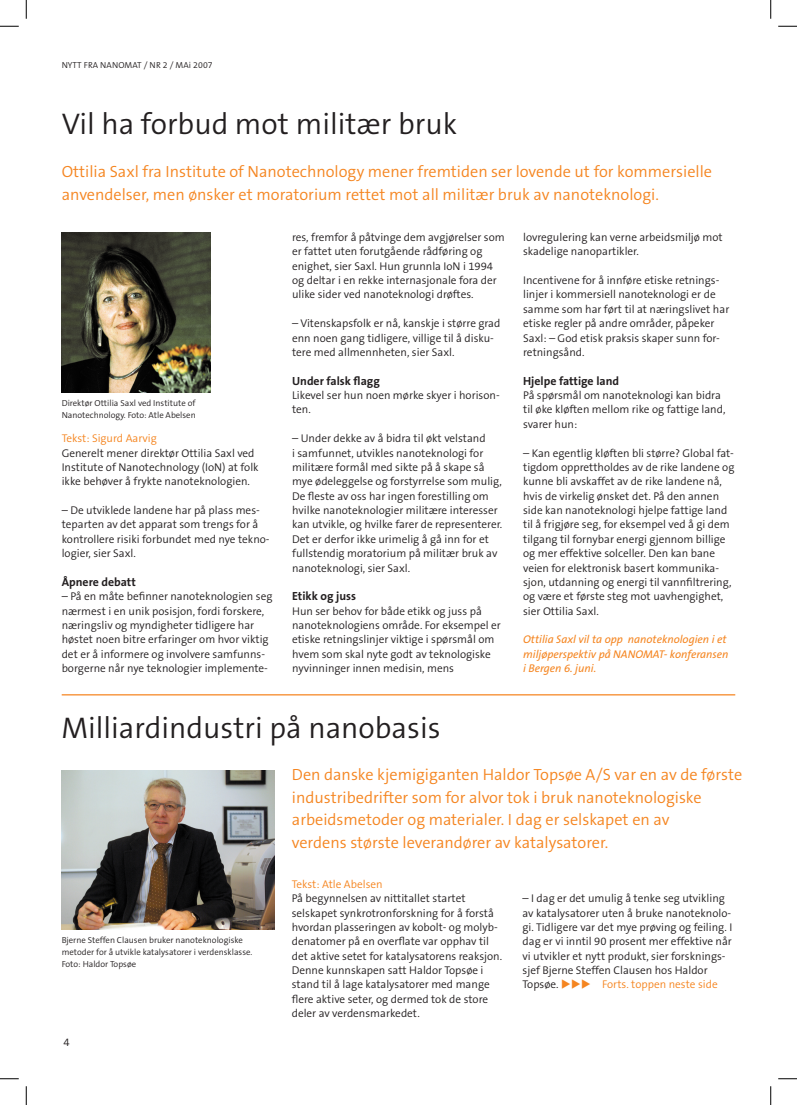
<style>
.page{position:relative;width:797px;height:1105px;background:#fff}
.page>*{position:absolute;margin:0;border:0;box-sizing:border-box;transform-origin:0 0}
.Tittel_nivå_1{font:300 30px "The Sans B4";color:#231f20}
.Ingress_med_farge{font:300 16.25px/22.5px "The Sans B4";color:#f58520}
.Mellomtittel{font:700 11.88px "The Sans B7";color:#231f20}
.Brødtekst{font:300 11.25px/14.4px "The Sans B4";color:#231f20}
.Brødtekst-2{font:italic 11.25px/14.4px "The Sans B5 Plain";color:#f58520}
.bildetekst{font:300 8.75px/11.9px "The Sans B4";color:#231f20}
.baksideboks{font:300 8.75px "The Sans B4";letter-spacing:.01em;color:#231f20}
.s1{color:#f58520}
</style>
<div class="page">
<img style="left:62px;top:233px;width:149px;height:159px">
<hr style="left:62px;top:694px;width:673px;height:1px;background:#f58520">
<img style="left:62px;top:770px;width:212px;height:159px">
<svg style="left:0;top:25px;width:19px;height:2px"></svg>
<svg style="left:778px;top:25px;width:19px;height:2px"></svg>
<svg style="left:0;top:1078px;width:19px;height:1px"></svg>
<svg style="left:778px;top:1078px;width:19px;height:1px"></svg>
<svg style="left:25px;top:0;width:2px;height:19px"></svg>
<svg style="left:25px;top:1086px;width:2px;height:19px"></svg>
<svg style="left:770px;top:0;width:1px;height:19px"></svg>
<svg style="left:770px;top:1086px;width:1px;height:19px"></svg>
<p class="baksideboks" style="left:62px;top:61px;width:152px">NYTT FRA NANOMAT / NR 2 / MAi 2007</p>
<p class="Tittel_nivå_1" style="left:62px;top:109px;width:397px">Vil ha forbud mot militær bruk</p>
<p class="Ingress_med_farge" style="left:62px;top:161px;width:652px">Ottilia Saxl fra Institute of Nanotechnology mener fremtiden ser lovende ut for kommersielle anvendelser, men ønsker et moratorium rettet mot all militær bruk av nanoteknologi.</p>
<p class="bildetekst" style="left:62px;top:398px;width:136px">Direktør Ottilia Saxl ved Institute of<br>Nanotechnology. Foto: Atle Abelsen</p>
<p class="Brødtekst" style="left:62px;top:432px;width:198px"><span class="s1">Tekst: Sigurd Aarvig<br></span>Generelt mener direktør Ottilia Saxl ved Institute of Nanotechnology (IoN) at folk ikke behøver å frykte nanoteknologien.</p>
<p class="Brødtekst" style="left:62px;top:503px;width:209px">– De utviklede landene har på plass mes&shy;teparten av det apparat som trengs for å kontrollere risiki forbundet med nye tekno&shy;logier, sier Saxl.</p>
<p class="Mellomtittel" style="left:62px;top:576px;width:76px">Åpnere debatt</p>
<p class="Brødtekst" style="left:62px;top:590px;width:212px">– På en måte befinner nanoteknologien seg nærmest i en unik posisjon, fordi forskere, næringsliv og myndigheter tidligere har høstet noen bitre erfaringer om hvor viktig det er å informere og involvere samfunns&shy;borgerne når nye teknologier implemente-</p>
<p class="Brødtekst" style="left:292px;top:230px;width:214px">res, fremfor å påtvinge dem avgjørelser som er fattet uten forutgående rådføring og enighet, sier Saxl. Hun grunnla IoN i 1994 og deltar i en rekke internasjonale fora der ulike sider ved nanoteknologi drøftes.</p>
<p class="Brødtekst" style="left:292px;top:317px;width:210px">– Vitenskapsfolk er nå, kanskje i større grad enn noen gang tidligere, villige til å disku&shy;tere med allmennheten, sier Saxl.</p>
<p class="Mellomtittel" style="left:292px;top:374px;width:89px">Under falsk flagg</p>
<p class="Brødtekst" style="left:292px;top:388px;width:209px">Likevel ser hun noen mørke skyer i horison&shy;ten.</p>
<p class="Brødtekst" style="left:292px;top:432px;width:212px">– Under dekke av å bidra til økt velstand<br>i samfunnet, utvikles nanoteknologi for militære formål med sikte på å skape så mye ødeleggelse og forstyrrelse som mulig, De fleste av oss har ingen forestilling om hvilke nanoteknologier militære interesser kan utvikle, og hvilke farer de representerer.<br>Det er derfor ikke urimelig å gå inn for et fullstendig moratorium på militær bruk av nanoteknologi, sier Saxl.</p>
<p class="Mellomtittel" style="left:292px;top:590px;width:65px">Etikk og juss</p>
<p class="Brødtekst" style="left:292px;top:604px;width:210px">Hun ser behov for både etikk og juss på nanoteknologiens område. For eksempel er etiske retningslinjer viktige i spørsmål om hvem som skal nyte godt av teknologiske nyvinninger innen medisin, mens</p>
<p class="Brødtekst" style="left:523px;top:230px;width:201px">lovregulering kan verne arbeidsmiljø mot skadelige nanopartikler.</p>
<p class="Brødtekst" style="left:523px;top:273px;width:208px">Incentivene for å innføre etiske retnings&shy;linjer i kommersiell nanoteknologi er de samme som har ført til at næringslivet har etiske regler på andre områder, påpeker Saxl: – God etisk praksis skaper sunn for&shy;retningsånd.</p>
<p class="Mellomtittel" style="left:523px;top:374px;width:97px">Hjelpe fattige land</p>
<p class="Brødtekst" style="left:523px;top:388px;width:204px">På spørsmål om nanoteknologi kan bidra til øke kløften mellom rike og fattige land, svarer hun:</p>
<p class="Brødtekst" style="left:523px;top:446px;width:213px">– Kan egentlig kløften bli større? Global fat&shy;tigdom opprettholdes av de rike landene og kunne bli avskaffet av de rike landene nå, hvis de virkelig ønsket det. På den annen side kan nanoteknologi hjelpe fattige land til å frigjøre seg, for eksempel ved å gi dem tilgang til fornybar energi gjennom billige og mer effektive solceller. Den kan bane veien for elektronisk basert kommunika&shy;sjon, utdanning og energi til vannfiltrering, og være et første steg mot uavhengighet, sier Ottilia Saxl.</p>
<p class="Brødtekst-2" style="left:523px;top:633px;width:207px">Ottilia Saxl vil ta opp nanoteknologien i et miljøperspektiv på NANOMAT- konferansen</p>
<p class="Brødtekst-2" style="left:523px;top:662px;width:75px">i Bergen 6. juni.</p>
<p class="Tittel_nivå_1" style="left:61px;top:713px;width:381px">Milliardindustri på nanobasis</p>
<p class="Ingress_med_farge" style="left:292px;top:764px;width:452px">Den danske kjemigiganten Haldor Topsøe A/S var en av de første industribedrifter som for alvor tok i bruk nanoteknologiske arbeidsmetoder og materialer. I dag er selskapet en av<br>verdens største leverandører av katalysatorer.</p>
<p class="Brødtekst" style="left:292px;top:877px;width:212px"><span class="s1">Tekst: Atle Abelsen<br></span>På begynnelsen av nittitallet startet selskapet synkrotronforskning for å forstå hvordan plasseringen av kobolt- og molyb&shy;denatomer på en overflate var opphav til det aktive setet for katalysatorens reaksjon.<br>Denne kunnskapen satt Haldor Topsøe i stand til å lage katalysatorer med mange flere aktive seter, og dermed tok de store deler av verdensmarkedet.</p>
<p class="Brødtekst" style="left:522px;top:892px;width:211px">– I dag er det umulig å tenke seg utvikling av katalysatorer uten å bruke nanoteknolo&shy;gi. Tidligere var det mye prøving og feiling. I dag er vi inntil 90 prosent mer effektive når vi utvikler et nytt produkt, sier forsknings&shy;sjef Bjerne Steffen Clausen hos Haldor Topsøe. <span class="s1">◆◆◆ Forts. toppen neste side</span></p>
<p class="bildetekst" style="left:62px;top:935px;width:183px">Bjerne Steffen Clausen bruker nanoteknologiske</p>
<p class="bildetekst" style="left:62px;top:947px;width:192px">metoder for å utvikle katalysatorer i verdensklasse.</p>
<p class="bildetekst" style="left:62px;top:959px;width:76px">Foto: Haldor Topsøe</p>
</div>
